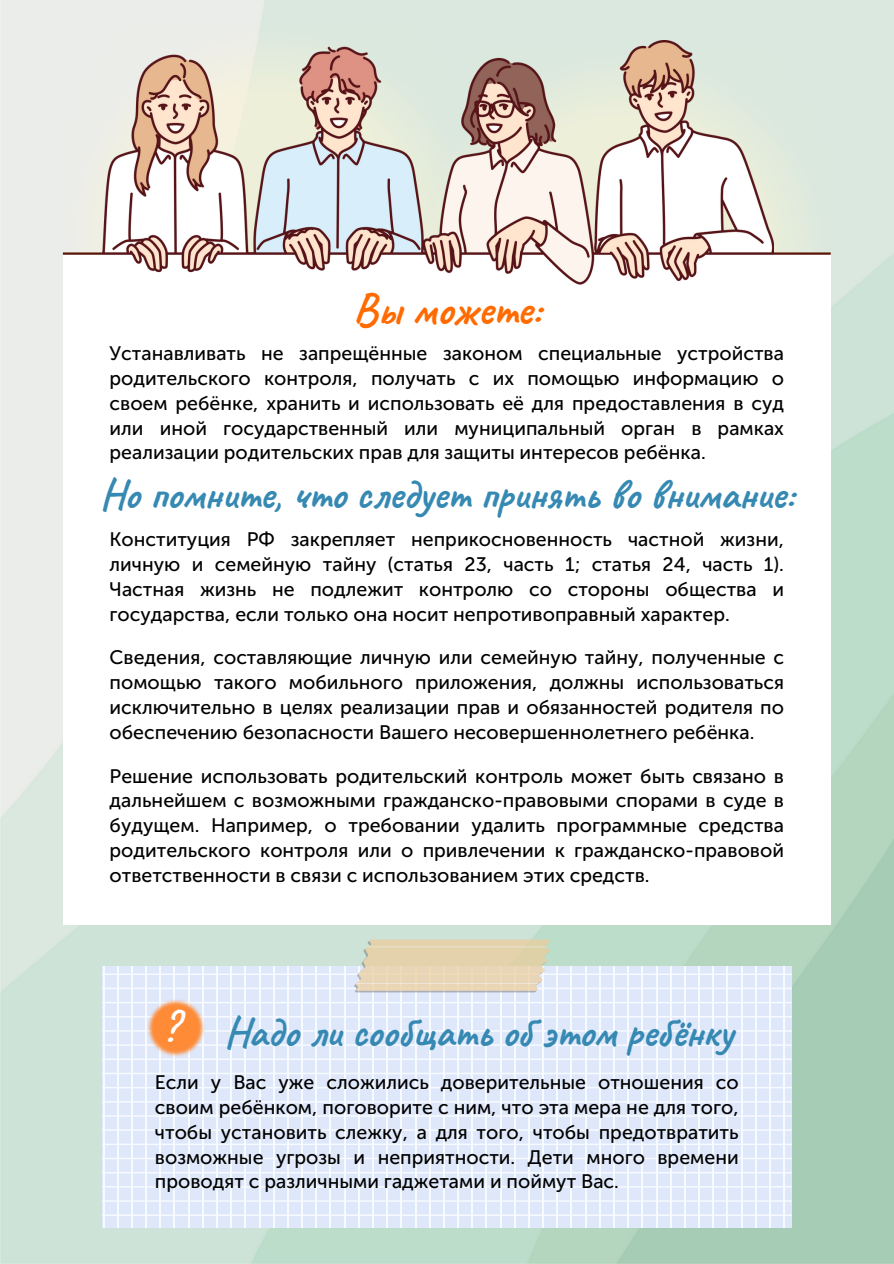
<style>
.page{position:relative;width:894px;height:1264px;background:#fff}
.page>*{position:absolute;margin:0;border:0;box-sizing:border-box;transform-origin:0 0}
.t1{font:700 45px "Caveat";color:#ff6b00}
.t2{font:700 43.2px "Caveat";color:#fff}
.t3{font:700 42px "Caveat";color:#3689b2}
.t4{font:19.5px/24.8px "Museo Sans Cyrl 500";color:#000;text-align:justify}
</style>
<div class="page">
<img style="left:0;top:0;width:893px;height:1263px">
<div style="left:102px;top:966px;width:689px;height:261px;background:#dee8fa"></div>
<svg style="left:102px;top:1001px;width:689px;height:2px"></svg>
<svg style="left:102px;top:1015px;width:689px;height:2px"></svg>
<svg style="left:102px;top:1030px;width:689px;height:1px"></svg>
<svg style="left:102px;top:1044px;width:689px;height:1px"></svg>
<svg style="left:102px;top:1058px;width:689px;height:2px"></svg>
<svg style="left:102px;top:1072px;width:689px;height:2px"></svg>
<svg style="left:102px;top:1086px;width:689px;height:2px"></svg>
<svg style="left:102px;top:1100px;width:689px;height:2px"></svg>
<svg style="left:102px;top:1115px;width:689px;height:1px"></svg>
<svg style="left:102px;top:1129px;width:689px;height:1px"></svg>
<svg style="left:102px;top:1143px;width:689px;height:2px"></svg>
<svg style="left:102px;top:1157px;width:689px;height:2px"></svg>
<svg style="left:102px;top:1171px;width:689px;height:2px"></svg>
<svg style="left:102px;top:1186px;width:689px;height:1px"></svg>
<svg style="left:102px;top:1200px;width:689px;height:1px"></svg>
<svg style="left:102px;top:1214px;width:689px;height:1px"></svg>
<hr style="left:783px;top:966px;width:1px;height:261px;background:#f7faff">
<hr style="left:769px;top:966px;width:1px;height:261px;background:#f7faff">
<hr style="left:754px;top:966px;width:2px;height:261px;background:#f7faff">
<hr style="left:740px;top:966px;width:2px;height:261px;background:#f7faff">
<hr style="left:726px;top:966px;width:2px;height:261px;background:#f7faff">
<hr style="left:712px;top:966px;width:1px;height:261px;background:#f7faff">
<hr style="left:698px;top:966px;width:1px;height:261px;background:#f7faff">
<hr style="left:684px;top:966px;width:1px;height:261px;background:#f7faff">
<hr style="left:669px;top:966px;width:2px;height:261px;background:#f7faff">
<hr style="left:655px;top:966px;width:2px;height:261px;background:#f7faff">
<hr style="left:641px;top:966px;width:2px;height:261px;background:#f7faff">
<hr style="left:627px;top:966px;width:1px;height:261px;background:#f7faff">
<hr style="left:613px;top:966px;width:1px;height:261px;background:#f7faff">
<hr style="left:599px;top:966px;width:1px;height:261px;background:#f7faff">
<hr style="left:584px;top:966px;width:2px;height:261px;background:#f7faff">
<hr style="left:570px;top:966px;width:2px;height:261px;background:#f7faff">
<hr style="left:556px;top:966px;width:2px;height:261px;background:#f7faff">
<hr style="left:542px;top:966px;width:1px;height:261px;background:#f7faff">
<hr style="left:528px;top:966px;width:1px;height:261px;background:#f7faff">
<hr style="left:514px;top:966px;width:1px;height:261px;background:#f7faff">
<hr style="left:499px;top:966px;width:2px;height:261px;background:#f7faff">
<hr style="left:485px;top:966px;width:2px;height:261px;background:#f7faff">
<hr style="left:471px;top:966px;width:2px;height:261px;background:#f7faff">
<hr style="left:457px;top:966px;width:1px;height:261px;background:#f7faff">
<hr style="left:443px;top:966px;width:1px;height:261px;background:#f7faff">
<hr style="left:429px;top:966px;width:1px;height:261px;background:#f7faff">
<hr style="left:414px;top:966px;width:2px;height:261px;background:#f7faff">
<hr style="left:400px;top:966px;width:2px;height:261px;background:#f7faff">
<hr style="left:386px;top:966px;width:2px;height:261px;background:#f7faff">
<hr style="left:372px;top:966px;width:1px;height:261px;background:#f7faff">
<hr style="left:358px;top:966px;width:1px;height:261px;background:#f7faff">
<hr style="left:344px;top:966px;width:1px;height:261px;background:#f7faff">
<hr style="left:329px;top:966px;width:2px;height:261px;background:#f7faff">
<hr style="left:315px;top:966px;width:2px;height:261px;background:#f7faff">
<hr style="left:301px;top:966px;width:2px;height:261px;background:#f7faff">
<hr style="left:287px;top:966px;width:1px;height:261px;background:#f7faff">
<hr style="left:273px;top:966px;width:1px;height:261px;background:#f7faff">
<hr style="left:259px;top:966px;width:1px;height:261px;background:#f7faff">
<hr style="left:244px;top:966px;width:2px;height:261px;background:#f7faff">
<hr style="left:230px;top:966px;width:2px;height:261px;background:#f7faff">
<hr style="left:216px;top:966px;width:2px;height:261px;background:#f7faff">
<hr style="left:202px;top:966px;width:1px;height:261px;background:#f7faff">
<hr style="left:188px;top:966px;width:1px;height:261px;background:#f7faff">
<hr style="left:174px;top:966px;width:1px;height:261px;background:#f7faff">
<hr style="left:159px;top:966px;width:2px;height:261px;background:#f7faff">
<hr style="left:145px;top:966px;width:2px;height:261px;background:#f7faff">
<hr style="left:131px;top:966px;width:2px;height:261px;background:#f7faff">
<hr style="left:117px;top:966px;width:1px;height:261px;background:#f7faff">
<hr style="left:103px;top:966px;width:1px;height:261px;background:#f7faff">
<img style="left:147px;top:998px;width:58px;height:59px">
<svg style="left:63px;top:24px;width:413px;height:228px;background:#e7ece6"></svg>
<svg style="left:773px;top:48px;width:57px;height:204px;background:#dce8dd"></svg>
<div style="left:63px;top:255px;width:767px;height:669px;background:#fff"></div>
<hr style="left:63px;top:252px;width:459px;height:3px;background:#591306">
<hr style="left:371px;top:252px;width:459px;height:3px;background:#591306">
<img style="left:102px;top:40px;width:671px;height:245px">
<svg style="left:102px;top:939px;width:689px;height:53px"></svg>
<p class="t1" style="left:353px;top:281px;width:189px">Вы можете:</p>
<p class="t4" style="left:109px;top:341px;width:675px">Устанавливать не запрещённые законом специальные устройства родительского контроля, получать с их помощью информацию о своем ребёнке, хранить и использовать её для предоставления в суд или иной государственный или муниципальный орган в рамках реализации родительских прав для защиты интересов ребёнка.</p>
<p class="t3" style="left:100px;top:468px;width:695px">Но помните, что следует принять во внимание:</p>
<h1 class="t4" style="left:109px;top:527px;width:675px">Конституция РФ закрепляет неприкосновенность частной жизни, личную и семейную тайну (статья 23, часть 1; статья 24, часть 1).<br>Частная жизнь не подлежит контролю со стороны общества и государства, если только она носит непротивоправный характер.</h1>
<p class="t4" style="left:109px;top:645px;width:675px">Сведения, составляющие личную или семейную тайну, полученные с помощью такого мобильного приложения, должны использоваться исключительно в целях реализации прав и обязанностей родителя по обеспечению безопасности Вашего несовершеннолетнего ребёнка.</p>
<h1 class="t4" style="left:109px;top:763px;width:675px">Решение использовать родительский контроль может быть связано в дальнейшем с возможными гражданско-правовыми спорами в суде в будущем. Например, о требовании удалить программные средства родительского контроля или о привлечении к гражданско-правовой ответственности в связи с использованием этих средств.</h1>
<p class="t2" style="left:162px;top:1000px;width:18px">?</p>
<p class="t3" style="left:224px;top:1005px;width:510px">Надо ли сообщать об этом ребёнку</p>
<p class="t4" style="left:155px;top:1070px;width:585px">Если у Вас уже сложились доверительные отношения со своим ребёнком, поговорите с ним, что эта мера не для того, чтобы установить слежку, а для того, чтобы предотвратить возможные угрозы и неприятности. Дети много времени проводят с различными гаджетами и поймут Вас.</p>
</div>
